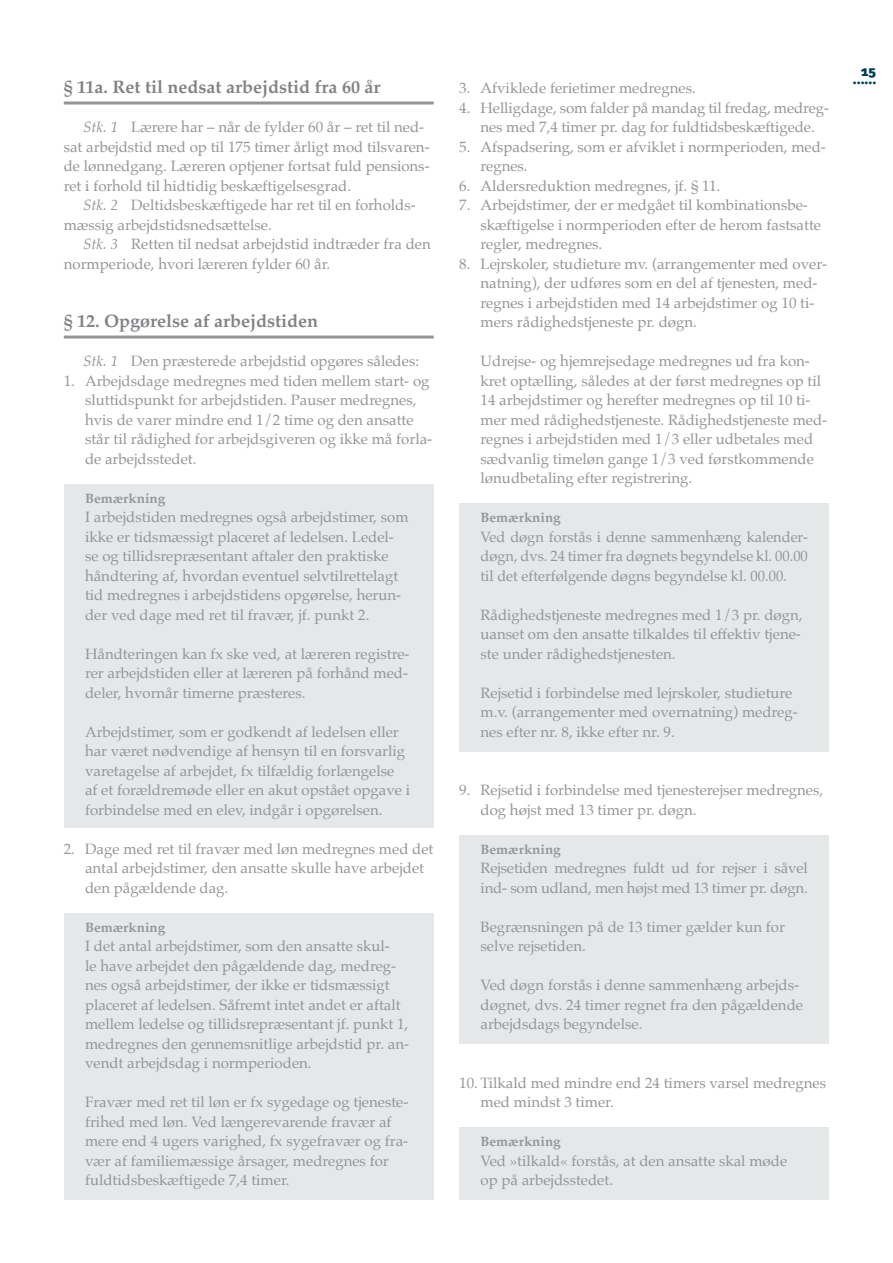
<style>
.page{position:relative;width:893px;height:1263px;background:#fff}
.page>*{position:absolute;margin:0;border:0;box-sizing:border-box;transform-origin:0 0}
._012_KL_LC_Stor_ml{font:700 18px "Palatino";color:#808285}
._009_Brødtxt___UDEN{font:15px/19.5px "Palatino";color:#939598}
._009_Brødtxt___1_lin{font:15px/19.5px "Palatino";color:#939598}
._010_LC_KL_-_STK_Brø{font:15px/19.5px "Palatino";color:#939598}
._010_LC_KL_BEMÆRKNIN{font:700 13.5px "Palatino";color:#939598}
.t1{font:800 13.5px "Fira Sans";color:#003e52}
.s1{font-style:italic}
</style>
<div class="page">
<hr style="left:64px;top:102px;width:370px;height:3px;background:#939598">
<hr style="left:64px;top:336px;width:370px;height:3px;background:#939598">
<div style="left:64px;top:484px;width:370px;height:148px;background:#e6e7e9"></div>
<div style="left:64px;top:621px;width:370px;height:89px;background:#e6e7e9"></div>
<div style="left:64px;top:699px;width:370px;height:128px;background:#e6e7e9"></div>
<div style="left:64px;top:913px;width:370px;height:168px;background:#e6e7e9"></div>
<div style="left:64px;top:1069px;width:370px;height:131px;background:#e6e7e9"></div>
<div style="left:459px;top:504px;width:370px;height:89px;background:#e6e7e9"></div>
<div style="left:459px;top:582px;width:370px;height:89px;background:#e6e7e9"></div>
<div style="left:459px;top:660px;width:370px;height:91px;background:#e6e7e9"></div>
<div style="left:459px;top:835px;width:370px;height:70px;background:#e6e7e9"></div>
<div style="left:459px;top:894px;width:370px;height:70px;background:#e6e7e9"></div>
<div style="left:459px;top:952px;width:370px;height:92px;background:#e6e7e9"></div>
<div style="left:459px;top:1128px;width:370px;height:72px;background:#e6e7e9"></div>
<p class="_012_KL_LC_Stor_ml" style="left:64px;top:72px;width:318px">§ 11a. Ret til nedsat arbejdstid fra 60 år</p>
<p class="_010_LC_KL_-_STK_Brø" style="left:64px;top:117px;width:367px;text-indent:19px"><span class="s1">Stk. 1</span> Lærere har – når de fylder 60 år – ret til ned&shy;sat arbejdstid med op til 175 timer årligt mod tilsvaren&shy;de lønnedgang. Læreren optjener fortsat fuld pensions&shy;ret i forhold til hidtidig beskæftigelsesgrad.</p>
<p class="_010_LC_KL_-_STK_Brø" style="left:64px;top:195px;width:353px;text-indent:19px"><span class="s1">Stk. 2</span> Deltidsbeskæftigede har ret til en forholds&shy;mæssig arbejdstidsnedsættelse.</p>
<p class="_010_LC_KL_-_STK_Brø" style="left:64px;top:234px;width:368px;text-indent:19px"><span class="s1">Stk. 3</span> Retten til nedsat arbejdstid indtræder fra den normperiode, hvori læreren fylder 60 år.</p>
<p class="_012_KL_LC_Stor_ml" style="left:64px;top:306px;width:256px">§ 12. Opgørelse af arbejdstiden</p>
<p class="_010_LC_KL_-_STK_Brø" style="left:83px;top:351px;width:337px"><span class="s1">Stk. 1</span> Den præsterede arbejdstid opgøres således:</p>
<p class="_009_Brødtxt___UDEN" style="left:85px;top:371px;width:349px;text-indent:-21px">1. Arbejdsdage medregnes med tiden mellem start- og sluttidspunkt for arbejdstiden. Pauser medregnes, hvis de varer mindre end 1/2 time og den ansatte står til rådighed for arbejdsgiveren og ikke må forla&shy;de arbejdsstedet.</p>
<p class="_010_LC_KL_BEMÆRKNIN" style="left:85px;top:486px;width:82px">Bemærkning</p>
<p class="_009_Brødtxt___UDEN" style="left:85px;top:507px;width:325px">I arbejdstiden medregnes også arbejdstimer, som ikke er tidsmæssigt placeret af ledelsen. Ledel&shy;se og tillidsrepræsentant aftaler den praktiske håndtering af, hvordan eventuel selvtilrettelagt tid medregnes i arbejdstidens opgørelse, herun&shy;der ved dage med ret til fravær, jf. punkt 2.</p>
<p class="_009_Brødtxt___UDEN" style="left:85px;top:644px;width:326px;text-align:justify">Håndteringen kan fx ske ved, at læreren registre&shy;rer arbejdstiden eller at læreren på forhånd med&shy;deler, hvornår timerne præsteres.</p>
<p class="_009_Brødtxt___UDEN" style="left:85px;top:722px;width:327px">Arbejdstimer, som er godkendt af ledelsen eller har været nødvendige af hensyn til en forsvarlig varetagelse af arbejdet, fx tilfældig forlængelse af et forældremøde eller en akut opstået opgave i forbindelse med en elev, indgår i opgørelsen.</p>
<p class="_009_Brødtxt___UDEN" style="left:85px;top:839px;width:350px;text-indent:-21px">2. Dage med ret til fravær med løn medregnes med det antal arbejdstimer, den ansatte skulle have arbejdet den pågældende dag.</p>
<p class="_010_LC_KL_BEMÆRKNIN" style="left:85px;top:915px;width:82px">Bemærkning</p>
<p class="_009_Brødtxt___UDEN" style="left:85px;top:936px;width:326px">I det antal arbejdstimer, som den ansatte skul-<br>le have arbejdet den pågældende dag, medreg&shy;nes også arbejdstimer, der ikke er tidsmæssigt placeret af ledelsen. Såfremt intet andet er aftalt mellem ledelse og tillidsrepræsentant jf. punkt 1, medregnes den gennemsnitlige arbejdstid pr. an&shy;vendt arbejdsdag i normperioden.</p>
<p class="_009_Brødtxt___1_lin" style="left:85px;top:1092px;width:325px">Fravær med ret til løn er fx sygedage og tjeneste&shy;frihed med løn. Ved længerevarende fravær af mere end 4 ugers varighed, fx sygefravær og fra&shy;vær af familiemæssige årsager, medregnes for fuldtidsbeskæftigede 7,4 timer.</p>
<p class="_009_Brødtxt___UDEN" style="left:459px;top:78px;width:236px">3. Afviklede ferietimer medregnes.</p>
<p class="_009_Brødtxt___UDEN" style="left:459px;top:98px;width:371px;text-align:center">4. Helligdage, som falder på mandag til fredag, medreg&shy;nes med 7,4 timer pr. dag for fuldtidsbeskæftigede.</p>
<p class="_009_Brødtxt___UDEN" style="left:480px;top:137px;width:347px;text-indent:-21px">5. Afspadsering, som er afviklet i normperioden, med&shy;regnes.</p>
<p class="_009_Brødtxt___UDEN" style="left:459px;top:176px;width:260px">6. Aldersreduktion medregnes, jf. § 11.</p>
<p class="_009_Brødtxt___UDEN" style="left:480px;top:195px;width:342px;text-indent:-21px">7. Arbejdstimer, der er medgået til kombinationsbe&shy;skæftigelse i normperioden efter de herom fastsatte regler, medregnes.</p>
<p class="_009_Brødtxt___UDEN" style="left:480px;top:254px;width:348px;text-indent:-21px">8. Lejrskoler, studieture mv. (arrangementer med over&shy;natning), der udføres som en del af tjenesten, med&shy;regnes i arbejdstiden med 14 arbejdstimer og 10 ti&shy;mers rådighedstjeneste pr. døgn.</p>
<p class="_009_Brødtxt___UDEN" style="left:480px;top:351px;width:348px">Udrejse- og hjemrejsedage medregnes ud fra kon&shy;kret optælling, således at der først medregnes op til 14 arbejdstimer og herefter medregnes op til 10 ti&shy;mer med rådighedstjeneste. Rådighedstjeneste med&shy;regnes i arbejdstiden med 1/3 eller udbetales med sædvanlig timeløn gange 1/3 ved førstkommende lønudbetaling efter registrering.</p>
<p class="_010_LC_KL_BEMÆRKNIN" style="left:480px;top:506px;width:82px">Bemærkning</p>
<p class="_009_Brødtxt___UDEN" style="left:480px;top:527px;width:329px;text-align:justify">Ved døgn forstås i denne sammenhæng kalender&shy;døgn, dvs. 24 timer fra døgnets begyndelse kl. 00.00 til det efterfølgende døgns begyndelse kl. 00.00.</p>
<p class="_009_Brødtxt___UDEN" style="left:480px;top:605px;width:324px;text-align:justify">Rådighedstjeneste medregnes med 1/3 pr. døgn, uanset om den ansatte tilkaldes til effektiv tjene&shy;ste under rådighedstjenesten.</p>
<p class="_009_Brødtxt___1_lin" style="left:480px;top:683px;width:319px">Rejsetid i forbindelse med lejrskoler, studieture m.v. (arrangementer med overnatning) medreg&shy;nes efter nr. 8, ikke efter nr. 9.</p>
<p class="_009_Brødtxt___UDEN" style="left:480px;top:780px;width:344px;text-indent:-21px">9. Rejsetid i forbindelse med tjenesterejser medregnes, dog højst med 13 timer pr. døgn.</p>
<p class="_010_LC_KL_BEMÆRKNIN" style="left:480px;top:837px;width:82px">Bemærkning</p>
<p class="_009_Brødtxt___UDEN" style="left:480px;top:858px;width:329px">Rejsetiden medregnes fuldt ud for rejser i såvel ind- som udland, men højst med 13 timer pr. døgn.</p>
<p class="_009_Brødtxt___UDEN" style="left:480px;top:917px;width:306px">Begrænsningen på de 13 timer gælder kun for selve rejsetiden.</p>
<p class="_009_Brødtxt___1_lin" style="left:480px;top:975px;width:324px">Ved døgn forstås i denne sammenhæng arbejds&shy;døgnet, dvs. 24 timer regnet fra den pågældende arbejdsdags begyndelse.</p>
<p class="_009_Brødtxt___UDEN" style="left:480px;top:1073px;width:347px;text-indent:-21px">10. Tilkald med mindre end 24 timers varsel medregnes med mindst 3 timer.</p>
<p class="_010_LC_KL_BEMÆRKNIN" style="left:480px;top:1130px;width:82px">Bemærkning</p>
<p class="_009_Brødtxt___1_lin" style="left:480px;top:1151px;width:308px">Ved »tilkald« forstås, at den ansatte skal møde op på arbejdsstedet.</p>
<p class="t1" style="left:861px;top:60px;width:17px">15</p>
<p class="t1" style="left:853px;top:67px;width:24px">......</p>
</div>
